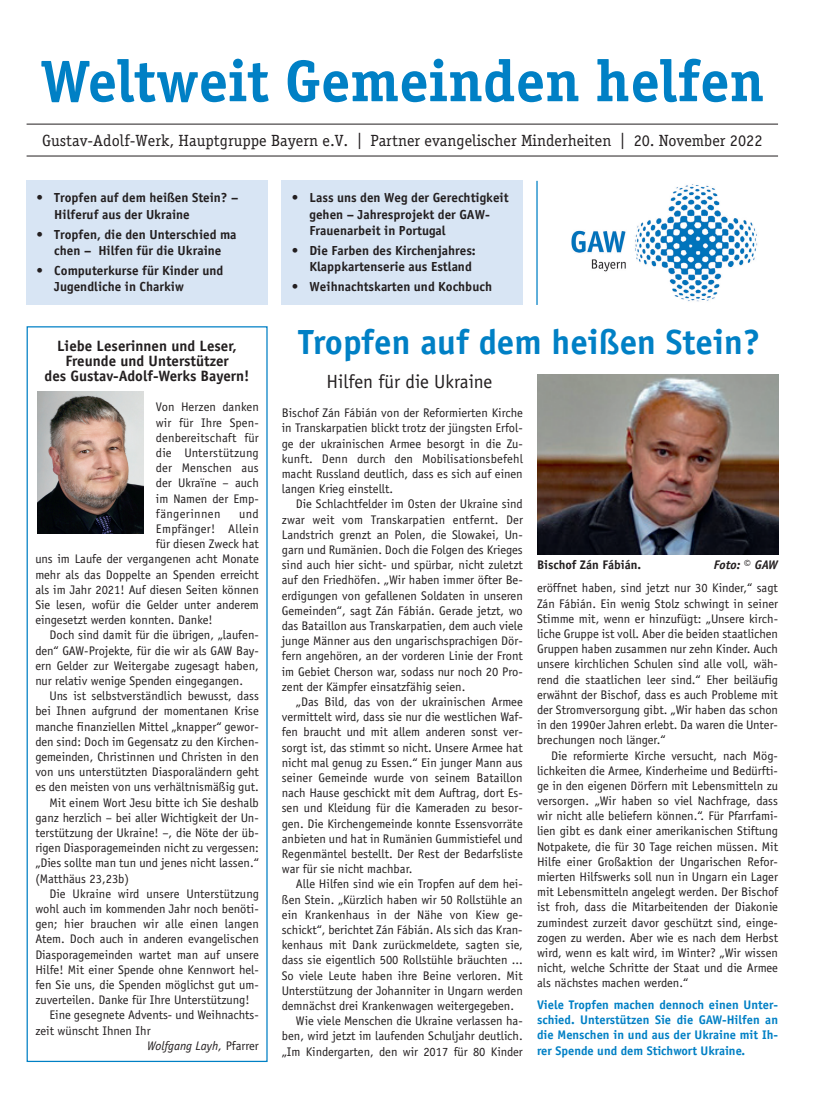
<style>
.page{position:relative;width:833px;height:1117px;background:#fff}
.page>*{position:absolute;margin:0;border:0;box-sizing:border-box;transform-origin:0 0}
.t1{font:700 58.75px "Officina Serif";color:#0080c5}
.t2{font:700 35px "Officina Sans";color:#0080c5}
.t3{font:19.12px "Officina Sans";color:#231f20}
.t4{font:16.25px "Officina Serif";color:#231f20}
.t5{font:700 15px/15.1px "Officina Sans";color:#231f20;text-align:center}
.t6{font:700 13.12px/16.2px "Officina Sans";color:#231f20}
.t7{font:12.5px/15.2px "Officina Sans";color:#231f20;text-align:justify}
.t8{font:700 12.5px/15.2px "Officina Sans";color:#0080c5;text-align:justify}
.t9{font:italic 12.5px "Officina Sans";color:#231f20}
.t10{font:700 12.5px "Officina Sans";color:#231f20}
.t11{font:12.5px "Officina Sans";letter-spacing:.02em;color:#231f20}
.t12{font:italic 700 12.5px "Officina Sans";letter-spacing:-.02em;color:#231f20}
.s1{font-weight:400}
.s2{font-style:normal}
.s3{font-weight:400;font-style:normal;font-size:13.12px}
</style>
<div class="page">
<hr style="left:27px;top:124px;width:751px;height:1px;background:#231f20">
<hr style="left:27px;top:155px;width:751px;height:1px;background:#231f20">
<img style="left:571px;top:184px;width:187px;height:118px">
<div style="left:27px;top:181px;width:241px;height:124px;background:#d8e5f4"></div>
<div style="left:282px;top:181px;width:241px;height:124px;background:#d8e5f4"></div>
<div style="left:27px;top:326px;width:241px;height:735px;border:1px solid #0080c5"></div>
<img style="left:37px;top:392px;width:107px;height:141px">
<img style="left:537px;top:374px;width:241px;height:181px">
<hr style="left:536px;top:181px;width:1px;height:124px;background:#0080c5">
<h1 class="t1" style="left:40px;top:45px;width:725px">Weltweit Gemeinden helfen</h1>
<h3 class="t4" style="left:42px;top:131px;width:722px">Gustav-Adolf-Werk, Hauptgruppe Bayern e.V. | Partner evangelischer Minderheiten | 20. November 2022</h3>
<p class="t6" style="left:54px;top:190px;width:185px;text-indent:-18px"><span class="s1">•</span> Tropfen auf dem heißen Stein? –<br>Hilferuf aus der Ukraine</p>
<p class="t6" style="left:37px;top:226px;width:201px;text-align:center"><span class="s1">•</span> Tropfen, die den Unterschied ma chen – Hilfen für die Ukraine</p>
<p class="t6" style="left:54px;top:262px;width:170px;text-indent:-18px"><span class="s1">•</span> Computerkurse für Kinder und<br>Jugendliche in Charkiw</p>
<p class="t5" style="left:45px;top:337px;width:206px">Liebe Leserinnen und Leser,<br>Freunde und Unterstützer<br>des Gustav-Adolf-Werks Bayern!</p>
<p class="t7" style="left:156px;top:399px;width:104px">Von Herzen danken wir für Ihre Spen&shy;denbereitschaft für die Unterstützung der Menschen aus der Ukraïne – auch im Namen der Emp&shy;fängerinnen</p>
<p class="t7" style="left:239px;top:506px;width:21px">und</p>
<p class="t11" style="left:156px;top:521px;width:104px">Empfänger! Allein</p>
<p class="t7" style="left:156px;top:536px;width:104px">für diesen Zweck hat</p>
<p class="t7" style="left:35px;top:551px;width:225px">uns im Laufe der vergangenen acht Monate</p>
<p class="t7" style="left:35px;top:566px;width:225px">mehr als das Doppelte an Spenden erreicht</p>
<p class="t7" style="left:35px;top:581px;width:225px">als im Jahr 2021! Auf diesen Seiten können</p>
<p class="t7" style="left:35px;top:597px;width:225px">Sie lesen, wofür die Gelder unter anderem</p>
<p class="t7" style="left:35px;top:612px;width:179px">eingesetzt werden konnten. Danke!</p>
<p class="t7" style="left:50px;top:627px;width:211px">Doch sind damit für die übrigen, „laufen-</p>
<p class="t7" style="left:35px;top:642px;width:225px">den“ GAW-Projekte, für die wir als GAW Bay-</p>
<p class="t7" style="left:35px;top:657px;width:225px">ern Gelder zur Weitergabe zugesagt haben,</p>
<p class="t7" style="left:35px;top:673px;width:209px">nur relativ wenige Spenden eingegangen.</p>
<p class="t7" style="left:50px;top:688px;width:211px">Uns ist selbstverständlich bewusst, dass</p>
<p class="t7" style="left:35px;top:703px;width:225px">bei Ihnen aufgrund der momentanen Krise</p>
<p class="t7" style="left:35px;top:718px;width:225px">manche finanziellen Mittel „knapper“ gewor-</p>
<p class="t7" style="left:35px;top:733px;width:225px">den sind: Doch im Gegensatz zu den Kirchen-</p>
<p class="t7" style="left:35px;top:749px;width:225px">gemeinden, Christinnen und Christen in den</p>
<p class="t7" style="left:35px;top:764px;width:225px">von uns unterstützten Diasporaländern geht</p>
<p class="t7" style="left:35px;top:779px;width:225px">es den meisten von uns verhältnismäßig gut.</p>
<p class="t7" style="left:50px;top:794px;width:211px">Mit einem Wort Jesu bitte ich Sie deshalb</p>
<p class="t7" style="left:35px;top:809px;width:225px">ganz herzlich – bei aller Wichtigkeit der Un-</p>
<p class="t7" style="left:35px;top:824px;width:225px">terstützung der Ukraine! –, die Nöte der üb-</p>
<p class="t7" style="left:35px;top:840px;width:225px">rigen Diasporagemeinden nicht zu vergessen:</p>
<p class="t7" style="left:35px;top:855px;width:225px">„Dies sollte man tun und jenes nicht lassen.“</p>
<p class="t7" style="left:35px;top:870px;width:95px">(Matthäus 23,23b)</p>
<p class="t7" style="left:50px;top:885px;width:211px">Die Ukraine wird unsere Unterstützung</p>
<p class="t7" style="left:35px;top:900px;width:225px">wohl auch im kommenden Jahr noch benöti-</p>
<p class="t7" style="left:35px;top:916px;width:225px">gen; hier brauchen wir alle einen langen</p>
<p class="t7" style="left:35px;top:931px;width:225px">Atem. Doch auch in anderen evangelischen</p>
<p class="t7" style="left:35px;top:946px;width:225px">Diasporagemeinden wartet man auf unsere</p>
<p class="t7" style="left:35px;top:961px;width:225px">Hilfe! Mit einer Spende ohne Kennwort hel-</p>
<p class="t7" style="left:35px;top:976px;width:225px">fen Sie uns, die Spenden möglichst gut um-</p>
<p class="t7" style="left:35px;top:992px;width:216px">zuverteilen. Danke für Ihre Unterstützung!</p>
<p class="t7" style="left:50px;top:1007px;width:211px">Eine gesegnete Advents- und Weihnachts-</p>
<p class="t7" style="left:35px;top:1022px;width:117px">zeit wünscht Ihnen Ihr</p>
<p class="t9" style="left:147px;top:1037px;width:113px">Wolfgang Layh, <span class="s2">Pfarrer</span></p>
<p class="t6" style="left:309px;top:190px;width:201px;text-indent:-18px"><span class="s1">•</span> Lass uns den Weg der Gerechtigkeit gehen – Jahresprojekt der GAW-<br>Frauenarbeit in Portugal</p>
<p class="t6" style="left:309px;top:242px;width:168px;text-indent:-18px"><span class="s1">•</span> Die Farben des Kirchenjahres:<br>Klappkartenserie aus Estland</p>
<p class="t6" style="left:292px;top:278px;width:202px"><span class="s1">•</span> Weihnachtskarten und Kochbuch</p>
<h2 class="t2" style="left:298px;top:320px;width:463px">Tropfen auf dem heißen Stein?</h2>
<h3 class="t3" style="left:326px;top:370px;width:168px">Hilfen für die Ukraine</h3>
<p class="t7" style="left:282px;top:405px;width:243px">Bischof Zán Fábián von der Reformierten Kirche in Transkarpatien blickt trotz der jüngsten Erfol&shy;ge der ukrainischen Armee besorgt in die Zu&shy;kunft. Denn durch den Mobilisationsbefehl macht Russland deutlich, dass es sich auf einen langen Krieg einstellt.</p>
<p class="t7" style="left:282px;top:496px;width:243px;text-indent:14px">Die Schlachtfelder im Osten der Ukraine sind zwar weit vom Transkarpatien entfernt. Der Landstrich grenzt an Polen, die Slowakei, Un&shy;garn und Rumänien. Doch die Folgen des Krieges sind auch hier sicht- und spürbar, nicht zuletzt auf den Friedhöfen. „Wir haben immer öfter Be&shy;erdigungen von gefallenen Soldaten in unseren Gemeinden“, sagt Zán Fábián. Gerade jetzt, wo das Bataillon aus Transkarpatien, dem auch viele junge Männer aus den ungarischsprachigen Dör&shy;fern angehören, an der vorderen Linie der Front im Gebiet Cherson war, sodass nur noch 20 Pro&shy;zent der Kämpfer einsatzfähig seien.</p>
<p class="t7" style="left:282px;top:694px;width:242px;text-indent:14px">„Das Bild, das von der ukrainischen Armee vermittelt wird, dass sie nur die westlichen Waf&shy;fen braucht und mit allem anderen sonst ver&shy;sorgt ist, das stimmt so nicht. Unsere Armee hat nicht mal genug zu Essen.“ Ein junger Mann aus seiner Gemeinde wurde von seinem Bataillon nach Hause geschickt mit dem Auftrag, dort Es&shy;sen und Kleidung für die Kameraden zu besor&shy;gen. Die Kirchengemeinde konnte Essensvorräte anbieten und hat in Rumänien Gummistiefel und Regenmäntel bestellt. Der Rest der Bedarfsliste war für sie nicht machbar.</p>
<p class="t7" style="left:296px;top:876px;width:228px">Alle Hilfen sind wie ein Tropfen auf dem hei-</p>
<p class="t7" style="left:282px;top:891px;width:242px">ßen Stein. „Kürzlich haben wir 50 Rollstühle an</p>
<p class="t7" style="left:282px;top:906px;width:242px">ein Krankenhaus in der Nähe von Kiew ge-</p>
<p class="t7" style="left:282px;top:921px;width:242px">schickt“, berichtet Zán Fábián. Als sich das Kran-</p>
<p class="t7" style="left:282px;top:937px;width:243px">kenhaus mit Dank zurückmeldete, sagten sie,</p>
<p class="t7" style="left:282px;top:952px;width:242px">dass sie eigentlich 500 Rollstühle bräuchten ...</p>
<p class="t7" style="left:282px;top:967px;width:242px">So viele Leute haben ihre Beine verloren. Mit</p>
<p class="t7" style="left:282px;top:982px;width:242px">Unterstützung der Johanniter in Ungarn werden</p>
<p class="t7" style="left:282px;top:997px;width:234px">demnächst drei Krankenwagen weitergegeben.</p>
<p class="t7" style="left:296px;top:1013px;width:228px">Wie viele Menschen die Ukraine verlassen ha-</p>
<p class="t7" style="left:282px;top:1028px;width:242px">ben, wird jetzt im laufenden Schuljahr deutlich.</p>
<p class="t7" style="left:282px;top:1043px;width:242px">„Im Kindergarten, den wir 2017 für 80 Kinder</p>
<p class="t10" style="left:537px;top:556px;width:106px">Bischof Zán Fábián.</p>
<p class="t12" style="left:714px;top:556px;width:66px">Foto: <span class="s3">©</span> GAW</p>
<p class="t7" style="left:537px;top:580px;width:242px">eröffnet haben, sind jetzt nur 30 Kinder,“ sagt Zán Fábián. Ein wenig Stolz schwingt in seiner Stimme mit, wenn er hinzufügt: „Unsere kirch&shy;liche Gruppe ist voll. Aber die beiden staatlichen Gruppen haben zusammen nur zehn Kinder. Auch unsere kirchlichen Schulen sind alle voll, wäh&shy;rend die staatlichen leer sind.“ Eher beiläufig erwähnt der Bischof, dass es auch Probleme mit der Stromversorgung gibt. „Wir haben das schon in den 1990er Jahren erlebt. Da waren die Unter&shy;brechungen noch länger.“</p>
<p class="t7" style="left:537px;top:747px;width:242px;text-indent:14px">Die reformierte Kirche versucht, nach Mög&shy;lichkeiten die Armee, Kinderheime und Bedürfti&shy;ge in den eigenen Dörfern mit Lebensmitteln zu versorgen. „Wir haben so viel Nachfrage, dass wir nicht alle beliefern können.“. Für Pfarrfami&shy;lien gibt es dank einer amerikanischen Stiftung Notpakete, die für 30 Tage reichen müssen. Mit Hilfe einer Großaktion der Ungarischen Refor&shy;mierten Hilfswerks soll nun in Ungarn ein Lager mit Lebensmitteln angelegt werden. Der Bischof ist froh, dass die Mitarbeitenden der Diakonie zumindest zurzeit davor geschützt sind, einge&shy;zogen zu werden. Aber wie es nach dem Herbst wird, wenn es kalt wird, im Winter? „Wir wissen nicht, welche Schritte der Staat und die Armee als nächstes machen werden.“</p>
<p class="t8" style="left:537px;top:996px;width:242px">Viele Tropfen machen dennoch einen Unter&shy;schied. Unterstützen Sie die GAW-Hilfen an die Menschen in und aus der Ukraine mit Ih&shy;rer Spende und dem Stichwort Ukraine.</p>
</div>
